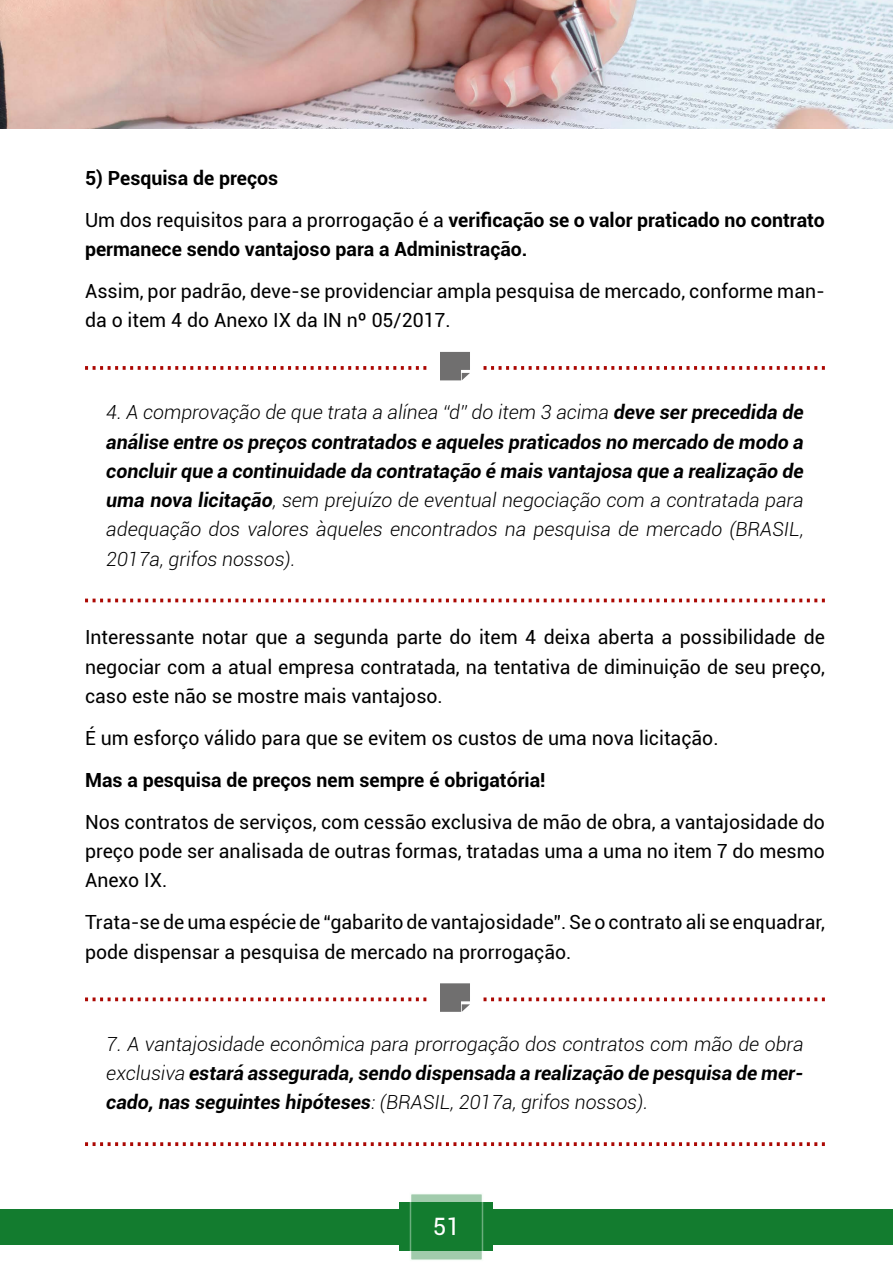
<style>
.page{position:relative;width:893px;height:1263px;background:#fff}
.page>*{position:absolute;margin:0;border:0;box-sizing:border-box;transform-origin:0 0}
.t1{font:24px "Roboto";color:#fff}
.t2{font:19.5px/29.2px "Roboto";color:#000}
.t3{font:italic 300 19.5px/29.2px "Roboto";color:#000;text-align:justify}
.t4{font:700 19.5px/42px "Roboto";color:#000}
.s1{font-weight:400}
.s2{font-weight:700}
</style>
<div class="page">
<img style="left:0;top:0;width:893px;height:128px">
<div style="left:400px;top:1203px;width:93px;height:48px;background:#137c2f"></div>
<div style="left:0;top:1209px;width:893px;height:35px;background:#137c2f"></div>
<svg style="left:413px;top:1196px;width:67px;height:62px"></svg>
<div style="left:410px;top:1193px;width:73px;height:68px;border:2px solid #f2fcf4"></div>
<svg style="left:85px;top:352px;width:740px;height:28px"></svg>
<svg style="left:85px;top:599px;width:740px;height:3px"></svg>
<svg style="left:85px;top:983px;width:740px;height:29px"></svg>
<svg style="left:85px;top:1142px;width:740px;height:4px"></svg>
<p class="t4" style="left:85px;top:156px;width:741px">5) Pesquisa de preços<br><span class="s1">Um dos requisitos para a prorrogação é a</span> verificação se o valor praticado no contrato</p>
<p class="t4" style="left:85px;top:227px;width:444px">permanece sendo vantajoso para a Administração.</p>
<p class="t2" style="left:85px;top:276px;width:741px">Assim, por padrão, deve-se providenciar ampla pesquisa de mercado, conforme man&shy;da o item 4 do Anexo IX da IN nº 05/2017.</p>
<p class="t3" style="left:106px;top:397px;width:699px">4. A comprovação de que trata a alínea “d” do item 3 acima <span class="s2">deve ser precedida de análise entre os preços contratados e aqueles praticados no mercado de modo a concluir que a continuidade da contratação é mais vantajosa que a realização de uma nova licitação</span>, sem prejuízo de eventual negociação com a contratada para adequação dos valores àqueles encontrados na pesquisa de mercado (BRASIL, 2017a, grifos nossos).</p>
<p class="t2" style="left:85px;top:622px;width:741px;text-align:justify">Interessante notar que a segunda parte do item 4 deixa aberta a possibilidade de negociar com a atual empresa contratada, na tentativa de diminuição de seu preço, caso este não se mostre mais vantajoso.</p>
<p class="t2" style="left:85px;top:723px;width:635px">É um esforço válido para que se evitem os custos de uma nova licitação.</p>
<p class="t4" style="left:85px;top:758px;width:462px">Mas a pesquisa de preços nem sempre é obrigatória!</p>
<p class="t2" style="left:85px;top:807px;width:741px;text-align:justify">Nos contratos de serviços, com cessão exclusiva de mão de obra, a vantajosidade do preço pode ser analisada de outras formas, tratadas uma a uma no item 7 do mesmo Anexo IX.</p>
<p class="t2" style="left:85px;top:907px;width:741px">Trata-se de uma espécie de “gabarito de vantajosidade”. Se o contrato ali se enquadrar, pode dispensar a pesquisa de mercado na prorrogação.</p>
<p class="t3" style="left:106px;top:1028px;width:699px">7. A vantajosidade econômica para prorrogação dos contratos com mão de obra exclusiva <span class="s2">estará assegurada, sendo dispensada a realização de pesquisa de mer&shy;cado, nas seguintes hipóteses</span>: (BRASIL, 2017a, grifos nossos).</p>
<p class="t1" style="left:433px;top:1210px;width:29px">51</p>
</div>
